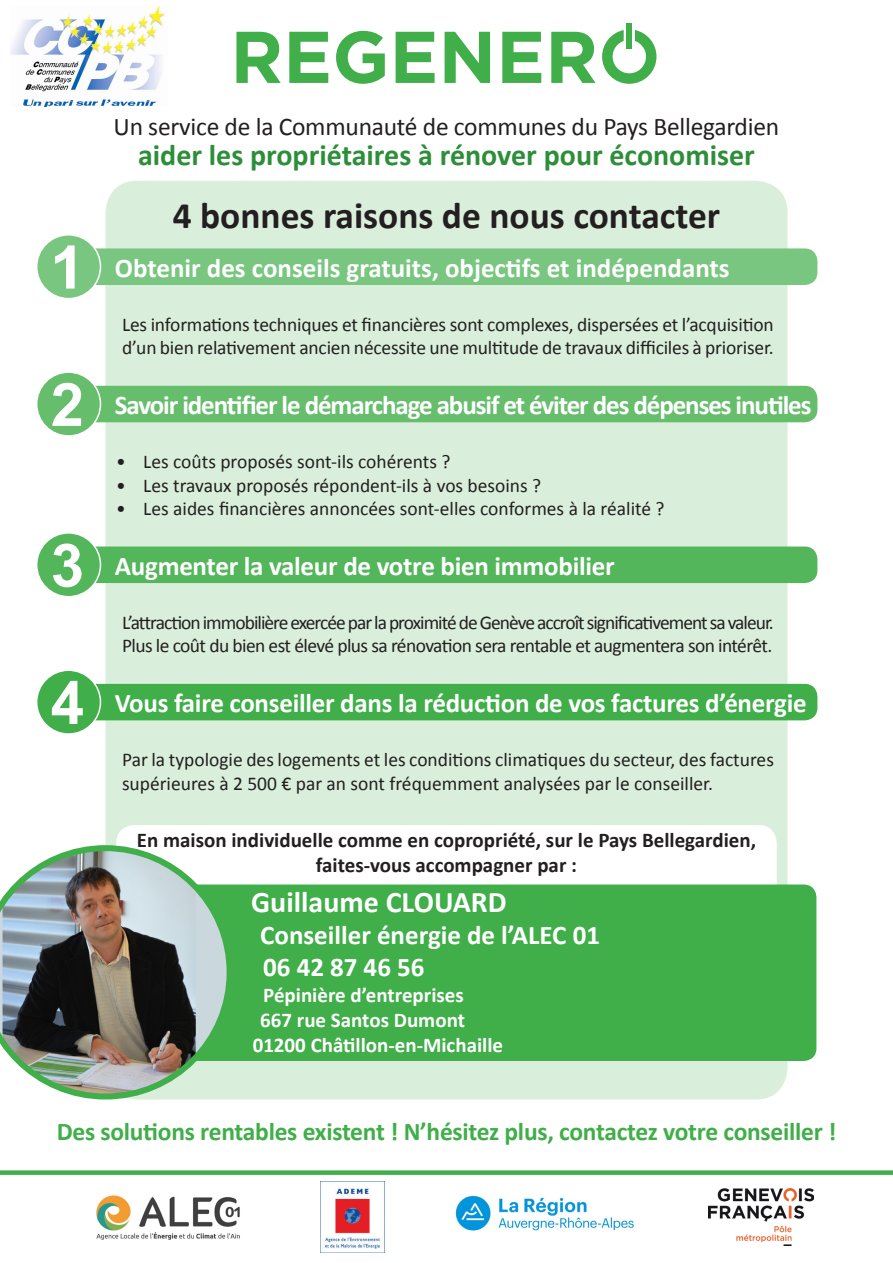
<style>
.page{position:relative;width:893px;height:1263px;background:#fff}
.page>*{position:absolute;margin:0;border:0;box-sizing:border-box;transform-origin:0 0}
.t1{font:700 60px "Arial";color:#fff}
.t2{font:700 60px "Arial";color:#fff;scale:1.04 1}
.t3{font:700 37.5px "Calibri";color:#231f20}
.t4{font:700 30px "Calibri";color:#2d8e3a}
.t5{font:700 30px "Calibri";color:#fff}
.t6{font:700 27px "Calibri";letter-spacing:-.01em;color:#fff}
.t7{font:700 27px "Calibri";letter-spacing:-.04em;color:#fff}
.t8{font:700 25.5px "Calibri";letter-spacing:-.01em;color:#40ae49}
.t9{font:25.5px "Calibri";letter-spacing:-.01em;color:#231f20}
.t10{font:700 21px "Calibri";color:#231f20}
.t11{font:700 21px "Calibri";color:#fff}
.t12{font:19.5px/23.4px "Calibri";letter-spacing:-.01em;color:#231f20}
.t13{font:19.5px "Calibri";letter-spacing:-.05em;color:#231f20}
.t14{font:19.5px "Calibri";letter-spacing:-.03em;color:#231f20}
</style>
<div class="page">
<div style="left:105px;top:181px;width:682px;height:918px;background:#d9efdb;border-radius:32px"></div>
<img style="left:320px;top:1182px;width:61px;height:70px">
<img style="left:96px;top:1195px;width:144px;height:45px">
<img style="left:455px;top:1195px;width:179px;height:36px">
<img style="left:708px;top:1188px;width:106px;height:58px">
<div style="left:116px;top:825px;width:661px;height:103px;background:#fff;border-radius:18px"></div>
<div style="left:0;top:1170px;width:893px;height:5px;background:#40ae49"></div>
<div style="left:48px;top:248px;width:769px;height:37px;background:#79c680;border-radius:13px"></div>
<div style="left:37px;top:235px;width:63px;height:64px;background:#79c680;border-radius:50%"></div>
<div style="left:36px;top:234px;width:65px;height:65px;border:2px solid #fff;border-radius:50%"></div>
<div style="left:48px;top:386px;width:769px;height:36px;background:#66be6d;border-radius:13px"></div>
<div style="left:37px;top:372px;width:63px;height:64px;background:#66be6d;border-radius:50%"></div>
<div style="left:36px;top:371px;width:65px;height:66px;border:2px solid #fff;border-radius:50%"></div>
<div style="left:48px;top:546px;width:769px;height:37px;background:#53b65b;border-radius:13px"></div>
<div style="left:37px;top:533px;width:63px;height:64px;background:#53b65b;border-radius:50%"></div>
<div style="left:36px;top:532px;width:65px;height:65px;border:2px solid #fff;border-radius:50%"></div>
<div style="left:48px;top:684px;width:769px;height:36px;background:#40ae49;border-radius:13px"></div>
<div style="left:37px;top:670px;width:63px;height:64px;background:#40ae49;border-radius:50%"></div>
<div style="left:36px;top:669px;width:65px;height:66px;border:2px solid #fff;border-radius:50%"></div>
<svg style="left:602px;top:30px;width:54px;height:54px"></svg>
<div style="left:626px;top:23px;width:6px;height:26px;background:#40ae49"></div>
<svg style="left:236px;top:31px;width:359px;height:53px"></svg>
<img style="left:11px;top:7px;width:154px;height:100px">
<div style="left:79px;top:884px;width:737px;height:177px;background:#40ae49;border-radius:13px"></div>
<img style="left:0;top:845px;width:233px;height:254px">
<p class="t9" style="left:114px;top:110px;width:667px">Un service de la Communauté de communes du Pays Bellegardien</p>
<p class="t4" style="left:138px;top:136px;width:618px">aider les propriétaires à rénover pour économiser</p>
<p class="t2" style="left:50px;top:227px;width:35px">1</p>
<p class="t1" style="left:51px;top:365px;width:35px">2</p>
<p class="t1" style="left:51px;top:525px;width:35px">3</p>
<p class="t1" style="left:51px;top:663px;width:35px">4</p>
<p class="t3" style="left:173px;top:191px;width:549px">4 bonnes raisons de nous contacter</p>
<p class="t6" style="left:115px;top:251px;width:616px">Obtenir des conseils gratuits, objectifs et indépendants</p>
<p class="t12" style="left:122px;top:313px;width:653px">Les informations techniques et financières sont complexes, dispersées et l’acquisition d’un bien relativement ancien nécessite une multitude de travaux difficiles à prioriser.</p>
<p class="t7" style="left:115px;top:388px;width:698px">Savoir identifier le démarchage abusif et éviter des dépenses inutiles</p>
<p class="t12" style="left:116px;top:450px;width:336px">• Les coûts proposés sont-ils cohérents ?</p>
<p class="t12" style="left:116px;top:474px;width:426px">• Les travaux proposés répondent-ils à vos besoins ?</p>
<p class="t12" style="left:116px;top:497px;width:550px">• Les aides financières annoncées sont-elles conformes à la réalité ?</p>
<p class="t6" style="left:115px;top:549px;width:501px">Augmenter la valeur de votre bien immobilier</p>
<p class="t13" style="left:122px;top:610px;width:653px">L’attraction immobilière exercée par la proximité de Genève accroît significativement sa valeur.</p>
<p class="t14" style="left:122px;top:634px;width:652px">Plus le coût du bien est élevé plus sa rénovation sera rentable et augmentera son intérêt.</p>
<p class="t6" style="left:115px;top:686px;width:693px">Vous faire conseiller dans la réduction de vos factures d’énergie</p>
<p class="t12" style="left:122px;top:748px;width:653px">Par la typologie des logements et les conditions climatiques du secteur, des factures supérieures à 2 500 € par an sont fréquemment analysées par le conseiller.</p>
<p class="t10" style="left:137px;top:827px;width:621px">En maison individuelle comme en copropriété, sur le Pays Bellegardien,</p>
<p class="t10" style="left:316px;top:852px;width:263px">faites-vous accompagner par :</p>
<p class="t5" style="left:251px;top:882px;width:257px">Guillaume CLOUARD</p>
<p class="t6" style="left:260px;top:918px;width:341px">Conseiller énergie de l’ALEC 01</p>
<p class="t6" style="left:263px;top:950px;width:163px">06 42 87 46 56</p>
<p class="t11" style="left:263px;top:981px;width:202px">Pépinière d’entreprises</p>
<p class="t11" style="left:260px;top:1006px;width:206px">667 rue Santos Dumont</p>
<p class="t11" style="left:253px;top:1032px;width:252px">01200 Châtillon-en-Michaille</p>
<p class="t8" style="left:57px;top:1115px;width:781px">Des solutions rentables existent ! N’hésitez plus, contactez votre conseiller !</p>
</div>
